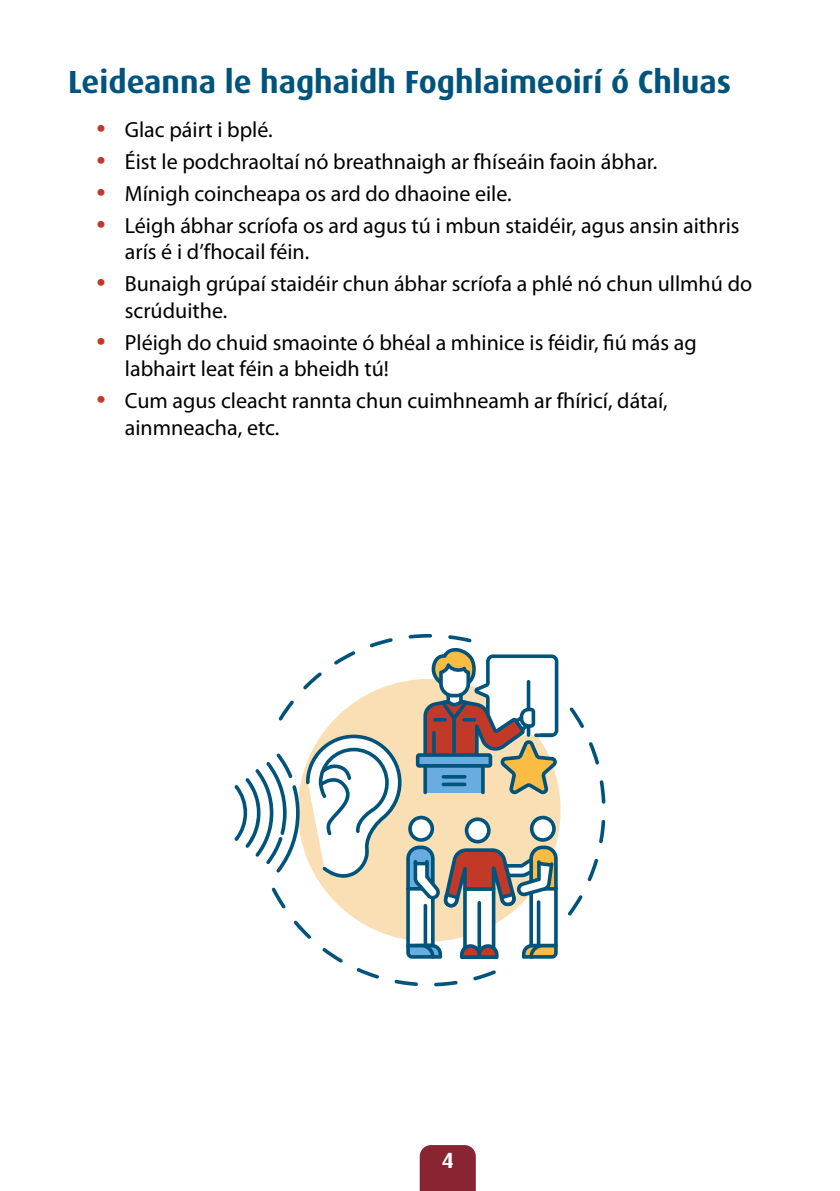
<style>
.page{position:relative;width:840px;height:1191px;background:#fff}
.page>*{position:absolute;margin:0;border:0;box-sizing:border-box;transform-origin:0 0}
.t1{font:700 32px "Dax Pro";color:#00547c}
.t2{font:22px/26.4px "Myriad Pro";color:#000}
.t3{font:700 22px "Dax Pro";color:#fff}
.s1{font-size:33px;color:#c23928}
</style>
<div class="page">
<svg style="left:568px;top:707px;width:37px;height:208px"></svg>
<svg style="left:234px;top:634px;width:324px;height:352px"></svg>
<div style="left:419px;top:1145px;width:56px;height:46px;background:#892532"></div>
<h1 class="t1" style="left:68px;top:61px;width:664px">Leideanna le haghaidh Foghlaimeoirí ó Chluas</h1>
<p class="t2" style="left:96px;top:116px;width:178px"><span class="s1">•</span> Glac páirt i bplé.</p>
<p class="t2" style="left:96px;top:148px;width:562px"><span class="s1">•</span> Éist le podchraoltaí nó breathnaigh ar fhíseáin faoin ábhar.</p>
<p class="t2" style="left:96px;top:180px;width:416px"><span class="s1">•</span> Mínigh coincheapa os ard do dhaoine eile.</p>
<p class="t2" style="left:125px;top:212px;width:616px;text-indent:-28px"><span class="s1">•</span> Léigh ábhar scríofa os ard agus tú i mbun staidéir, agus ansin aithris arís é i d’fhocail féin.</p>
<p class="t2" style="left:125px;top:270px;width:628px;text-indent:-28px"><span class="s1">•</span> Bunaigh grúpaí staidéir chun ábhar scríofa a phlé nó chun ullmhú do scrúduithe.</p>
<p class="t2" style="left:125px;top:329px;width:573px;text-indent:-28px"><span class="s1">•</span> Pléigh do chuid smaointe ó bhéal a mhinice is féidir, fiú más ag labhairt leat féin a bheidh tú!</p>
<p class="t2" style="left:125px;top:387px;width:544px;text-indent:-28px"><span class="s1">•</span> Cum agus cleacht rannta chun cuimhneamh ar fhíricí, dátaí, ainmneacha, etc.</p>
<p class="t3" style="left:441px;top:1146px;width:13px">4</p>
</div>
